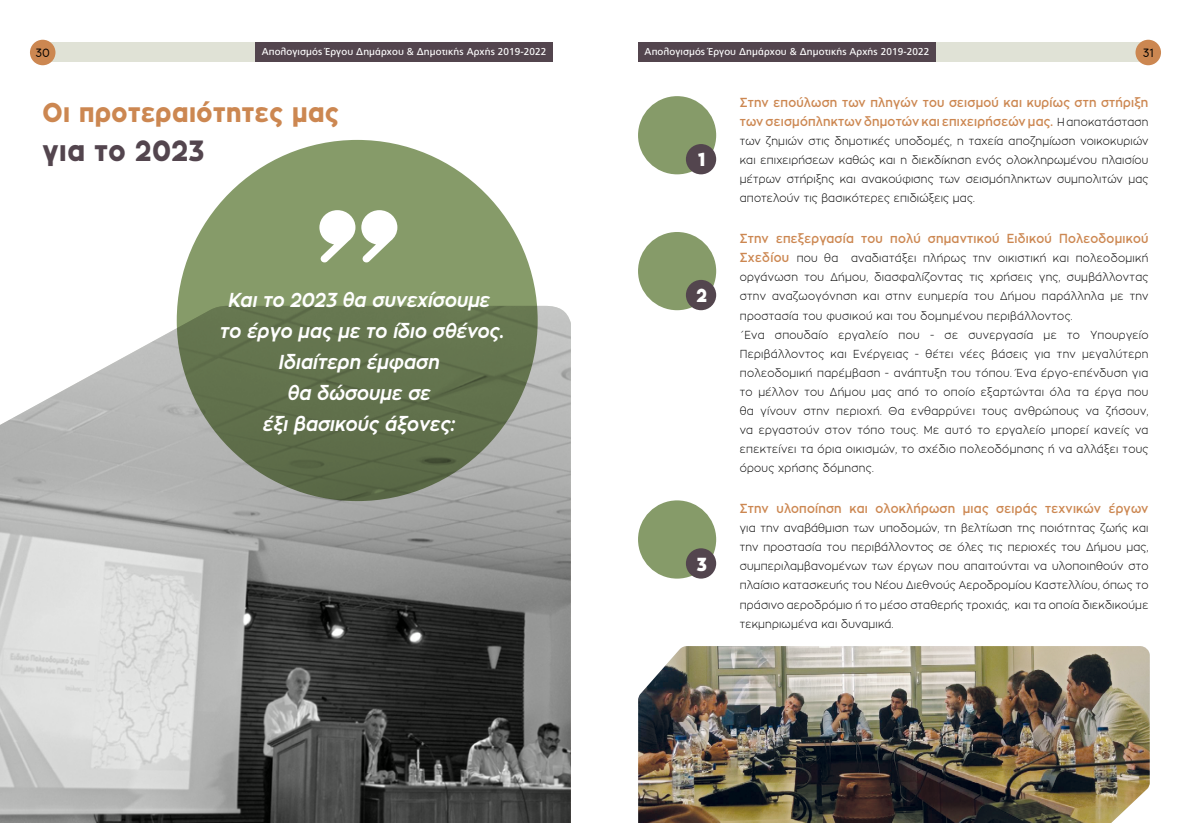
<style>
.page{position:relative;width:1191px;height:823px;background:#fff}
.page>*{position:absolute;margin:0;border:0;box-sizing:border-box;transform-origin:0 0}
.t1{font:800 29px "Zona Pro";letter-spacing:.02em;color:#53454e;scale:.9 1}
.t2{font:800 27px "Zona Pro";letter-spacing:.02em;color:#cc8751;scale:.9 1}
.t3{font:italic 700 20px/31px "Zona Pro";color:#fff;text-align:center;scale:.9 1}
.t4{font:900 18.8px "Zona Pro";color:#fff;scale:.9 1}
.t5{font:600 13px/19px "Zona Pro";letter-spacing:.02em;color:#cc8751;scale:.9 1}
.t6{font:12px "Minera";color:#000}
.t7{font:300 11.5px/19px "Zona Pro";letter-spacing:.03em;color:#000;text-align:justify;scale:.9 1}
.t8{font:10px "PF Catalog";letter-spacing:.01em;color:#fff}
.s1{font-weight:300;font-size:11.5px;color:#000}
.s2{font-weight:600;font-size:13px;color:#cc8751}
</style>
<div class="page">
<div style="left:638px;top:43px;width:510px;height:19px;background:#e0e2d6"></div>
<div style="left:638px;top:43px;width:298px;height:19px;background:#53454e"></div>
<div style="left:43px;top:43px;width:510px;height:19px;background:#e0e2d6"></div>
<div style="left:255px;top:43px;width:298px;height:19px;background:#53454e"></div>
<div style="left:30px;top:40px;width:25px;height:25px;background:#cc8751;border-radius:50%"></div>
<div style="left:1135px;top:40px;width:26px;height:25px;background:#cc8751;border-radius:50%"></div>
<div style="left:638px;top:96px;width:78px;height:78px;background:#869b69;border-radius:50%"></div>
<div style="left:686px;top:144px;width:30px;height:30px;background:#53454e;border-radius:50%"></div>
<div style="left:638px;top:232px;width:78px;height:78px;background:#869b69;border-radius:50%"></div>
<div style="left:686px;top:280px;width:30px;height:30px;background:#53454e;border-radius:50%"></div>
<div style="left:638px;top:500px;width:78px;height:78px;background:#869b69;border-radius:50%"></div>
<div style="left:686px;top:548px;width:30px;height:30px;background:#53454e;border-radius:50%"></div>
<img style="left:0;top:306px;width:571px;height:516px">
<img style="left:638px;top:646px;width:511px;height:176px">
<svg style="left:177px;top:140px;width:360px;height:361px;background:#708258"></svg>
<svg style="left:319px;top:210px;width:36px;height:53px"></svg>
<svg style="left:361px;top:210px;width:36px;height:53px"></svg>
<p class="t6" style="left:35px;top:48px;width:16px">30</p>
<p class="t8" style="left:262px;top:46px;width:286px">Απολογισμός Έργου Δημάρχου &amp; Δημοτικής Αρχής 2019-2022</p>
<p class="t8" style="left:644px;top:46px;width:286px">Απολογισμός Έργου Δημάρχου &amp; Δημοτικής Αρχής 2019-2022</p>
<p class="t6" style="left:1142px;top:48px;width:12px">31</p>
<p class="t5" style="left:740px;top:92px;width:455px">Στην επούλωση των πληγών του σεισμού και κυρίως στη στήριξη των σεισμόπληκτων δημοτών και επιχειρήσεών μας. <span class="s1">Η αποκατάσταση</span></p>
<p class="t7" style="left:740px;top:131px;width:455px">των ζημιών στις δημοτικές υποδομές, η ταχεία αποζημίωση νοικοκυριών και επιχειρήσεων καθώς και η διεκδίκηση ενός ολοκληρωμένου πλαισίου μέτρων στήριξης και ανακούφισης των σεισμόπληκτων συμπολιτών μας αποτελούν τις βασικότερες επιδιώξεις μας.</p>
<p class="t5" style="left:740px;top:229px;width:454px">Στην επεξεργασία του πολύ σημαντικού Ειδικού Πολεοδομικού</p>
<p class="t7" style="left:740px;top:248px;width:455px;text-align:left"><span class="s2">Σχεδίου</span> που θα αναδιατάξει πλήρως την οικιστική και πολεοδομική οργάνωση του Δήμου, διασφαλίζοντας τις χρήσεις γης, συμβάλλοντας στην αναζωογόνηση και στην ευημερία του Δήμου παράλληλα με την προστασία του φυσικού και του δομημένου περιβάλλοντος.<br>΄Ενα σπουδαίο εργαλείο που - σε συνεργασία με το Υπουργείο Περιβάλλοντος και Ενέργειας - θέτει νέες βάσεις για την μεγαλύτερη πολεοδομική παρέμβαση - ανάπτυξη του τόπου. Ένα έργο-επένδυση για το μέλλον του Δήμου μας από το οποίο εξαρτώνται όλα τα έργα που θα γίνουν στην περιοχή. Θα ενθαρρύνει τους ανθρώπους να ζήσουν, να εργαστούν στον τόπο τους. Mε αυτό το εργαλείο μπορεί κανείς να επεκτείνει τα όρια οικισμών, το σχέδιο πολεοδόμησης ή να αλλάξει τους όρους χρήσης δόμησης.</p>
<p class="t5" style="left:740px;top:499px;width:455px">Στην υλοποίηση και ολοκλήρωση μιας σειράς τεχνικών έργων</p>
<p class="t7" style="left:740px;top:518px;width:455px">για την αναβάθμιση των υποδομών, τη βελτίωση της ποιότητας ζωής και την προστασία του περιβάλλοντος σε όλες τις περιοχές του Δήμου μας, συμπεριλαμβανομένων των έργων που απαιτούνται να υλοποιηθούν στο πλαίσιο κατασκευής του Νέου Διεθνούς Αεροδρομίου Καστελλίου, όπως το πράσινο αεροδρόμιο ή το μέσο σταθερής τροχιάς, και τα οποία διεκδικούμε τεκμηριωμένα και δυναμικά.</p>
<h2 class="t2" style="left:43px;top:95px;width:331px">Οι προτεραιότητες μας</h2>
<h1 class="t1" style="left:43px;top:132px;width:181px">για το 2023</h1>
<h3 class="t4" style="left:698px;top:147px;width:9px">1</h3>
<h3 class="t4" style="left:696px;top:283px;width:13px">2</h3>
<h3 class="t3" style="left:219px;top:284px;width:317px">Και το 2023 θα συνεχίσουμε το έργο μας με το ίδιο σθένος.<br>Ιδιαίτερη έμφαση<br>θα δώσουμε σε<br>έξι βασικούς άξονες:</h3>
<h3 class="t4" style="left:696px;top:551px;width:13px">3</h3>
</div>
